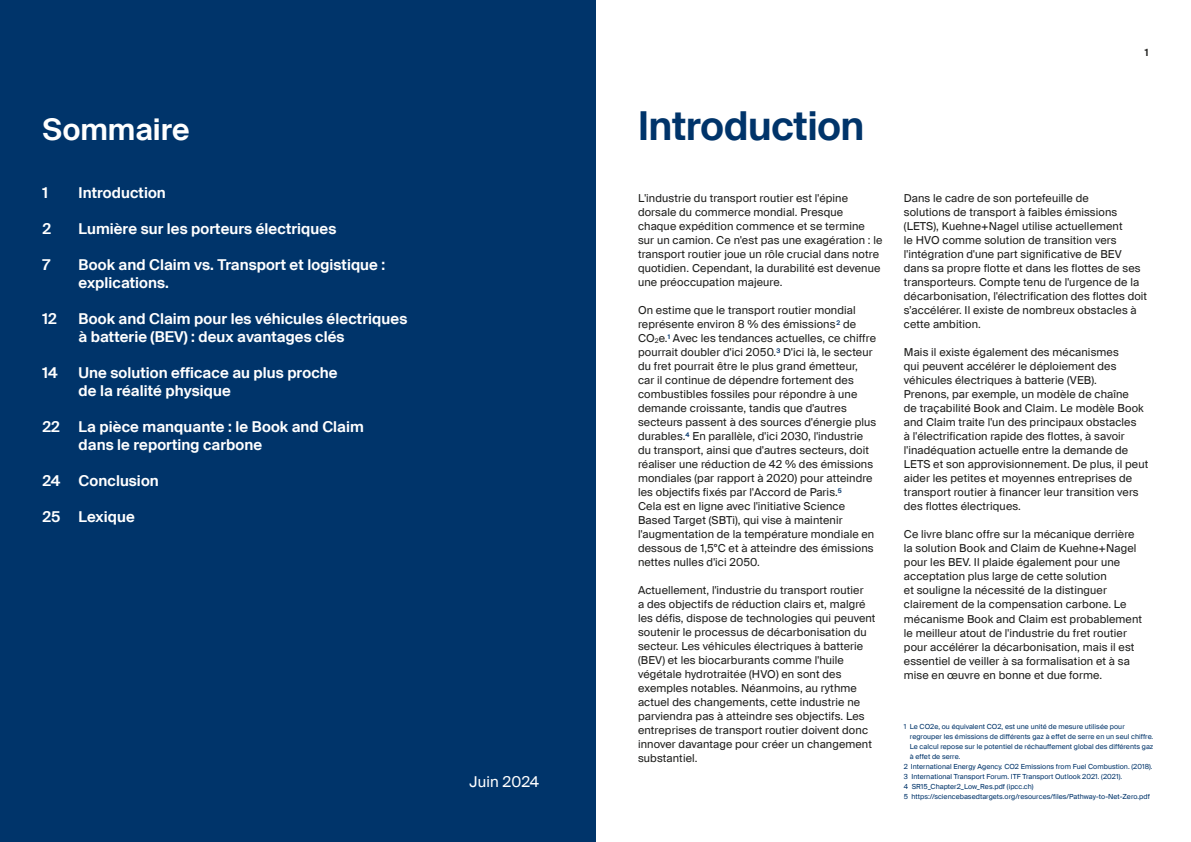
<style>
.page{position:relative;width:1191px;height:842px;background:#fff}
.page>*{position:absolute;margin:0;border:0;box-sizing:border-box;transform-origin:0 0}
.t1{font:600 40px "Suisse Intl";letter-spacing:-.01em;color:#00346a}
.t2{font:600 30px "Suisse Intl";color:#fff}
.t3{font:600 15px/18px "Suisse Intl";letter-spacing:.005em;color:#fff}
.t4{font:15px "Suisse Intl";letter-spacing:.005em;color:#fff}
.t5{font:11px/14px "Suisse Intl";letter-spacing:.01em;color:#1d1d1b}
.t6{font:600 10px "Suisse Intl";color:#1d1d1b}
.t7{font:7px "Suisse Intl";letter-spacing:.005em;color:#00346a}
.s1{font-size:6.4px}
</style>
<div class="page">
<div style="left:0;top:0;width:595px;height:842px;background:#00346a"></div>
<h2 class="t2" style="left:43px;top:112px;width:149px">Sommaire</h2>
<h3 class="t3" style="left:43px;top:184px;width:7px">1</h3>
<h3 class="t3" style="left:79px;top:184px;width:89px">Introduction</h3>
<h3 class="t3" style="left:43px;top:220px;width:10px">2</h3>
<h3 class="t3" style="left:79px;top:220px;width:259px">Lumière sur les porteurs électriques</h3>
<h3 class="t3" style="left:43px;top:256px;width:9px">7</h3>
<h3 class="t3" style="left:79px;top:256px;width:308px">Book and Claim vs. Transport et logistique : explications.</h3>
<h3 class="t3" style="left:43px;top:310px;width:16px">12</h3>
<h3 class="t3" style="left:79px;top:310px;width:330px">Book and Claim pour les véhicules électriques à batterie (BEV) : deux avantages clés</h3>
<h3 class="t3" style="left:43px;top:364px;width:17px">14</h3>
<h3 class="t3" style="left:79px;top:364px;width:260px">Une solution efficace au plus proche de la réalité physique</h3>
<h3 class="t3" style="left:79px;top:418px;width:287px;text-indent:-36px">22 La pièce manquante : le Book and Claim dans le reporting carbone</h3>
<h3 class="t3" style="left:43px;top:472px;width:118px">24 Conclusion</h3>
<h3 class="t3" style="left:43px;top:508px;width:94px">25 Lexique</h3>
<h3 class="t4" style="left:469px;top:773px;width:71px">Juin 2024</h3>
<p class="t6" style="left:1144px;top:46px;width:5px">1</p>
<h1 class="t1" style="left:638px;top:102px;width:228px">Introduction</h1>
<p class="t5" style="left:638px;top:192px;width:246px">L'industrie du transport routier est l'épine dorsale du commerce mondial. Presque chaque expédition commence et se termine sur un camion. Ce n'est pas une exagération : le transport routier joue un rôle crucial dans notre quotidien. Cependant, la durabilité est devenue une préoccupation majeure.</p>
<p class="t5" style="left:638px;top:304px;width:240px">On estime que le transport routier mondial représente environ 8 % des émissions <sup>2</sup> de CO<span class="s1">2</span>e.<sup>1</sup> Avec les tendances actuelles, ce chiffre pourrait doubler d'ici 2050.<sup>3</sup> D'ici là, le secteur du fret pourrait être le plus grand émetteur, car il continue de dépendre fortement des combustibles fossiles pour répondre à une demande croissante, tandis que d'autres secteurs passent à des sources d'énergie plus durables.<sup>4</sup> En parallèle, d'ici 2030, l'industrie du transport, ainsi que d'autres secteurs, doit réaliser une réduction de 42 % des émissions mondiales (par rapport à 2020) pour atteindre les objectifs fixés par l'Accord de Paris.<sup>5<br></sup>Cela est en ligne avec l'initiative Science Based Target (SBTi), qui vise à maintenir l'augmentation de la température mondiale en dessous de 1,5°C et à atteindre des émissions nettes nulles d'ici 2050.</p>
<p class="t5" style="left:638px;top:584px;width:239px">Actuellement, l'industrie du transport routier<br>a des objectifs de réduction clairs et, malgré les défis, dispose de technologies qui peuvent soutenir le processus de décarbonisation du secteur. Les véhicules électriques à batterie (BEV) et les biocarburants comme l'huile végétale hydrotraitée (HVO) en sont des exemples notables. Néanmoins, au rythme actuel des changements, cette industrie ne parviendra pas à atteindre ses objectifs. Les entreprises de transport routier doivent donc innover davantage pour créer un changement substantiel.</p>
<p class="t5" style="left:904px;top:192px;width:245px">Dans le cadre de son portefeuille de<br>solutions de transport à faibles émissions (LETS), Kuehne+Nagel utilise actuellement<br>le HVO comme solution de transition vers l'intégration d'une part significative de BEV dans sa propre flotte et dans les flottes de ses transporteurs. Compte tenu de l'urgence de la décarbonisation, l'électrification des flottes doit s’accélérer. Il existe de nombreux obstacles à cette ambition.</p>
<p class="t5" style="left:904px;top:346px;width:246px">Mais il existe également des mécanismes<br>qui peuvent accélérer le déploiement des véhicules électriques à batterie (VEB).<br>Prenons, par exemple, un modèle de chaîne<br>de traçabilité Book and Claim. Le modèle Book and Claim traite l'un des principaux obstacles<br>à l'électrification rapide des flottes, à savoir l'inadéquation actuelle entre la demande de LETS et son approvisionnement. De plus, il peut aider les petites et moyennes entreprises de transport routier à financer leur transition vers des flottes électriques.</p>
<p class="t5" style="left:904px;top:528px;width:240px">Ce livre blanc offre sur la mécanique derrière la solution Book and Claim de Kuehne+Nagel pour les BEV. Il plaide également pour une acceptation plus large de cette solution<br>et souligne la nécessité de la distinguer clairement de la compensation carbone. Le mécanisme Book and Claim est probablement le meilleur atout de l'industrie du fret routier pour accélérer la décarbonisation, mais il est essentiel de veiller à sa formalisation et à sa mise en œuvre en bonne et due forme.</p>
<p class="t7" style="left:904px;top:722px;width:222px">1 Le CO2e, ou équivalent CO2, est une unité de mesure utilisée pour</p>
<p class="t7" style="left:910px;top:732px;width:245px">regrouper les émissions de différents gaz à effet de serre en un seul chiffre.</p>
<p class="t7" style="left:910px;top:742px;width:245px">Le calcul repose sur le potentiel de réchauffement global des différents gaz</p>
<p class="t7" style="left:910px;top:752px;width:52px">à effet de serre.</p>
<p class="t7" style="left:904px;top:762px;width:250px">2 International Energy Agency. CO2 Emissions from Fuel Combustion. (2018).</p>
<p class="t7" style="left:904px;top:772px;width:220px">3 International Transport Forum. ITF Transport Outlook 2021. (2021).</p>
<p class="t7" style="left:904px;top:782px;width:131px">4 SR15_Chapter2_Low_Res.pdf (ipcc.ch)</p>
<p class="t7" style="left:904px;top:792px;width:247px">5 https://sciencebasedtargets.org/resources/files/Pathway-to-Net-Zero.pdf</p>
</div>
